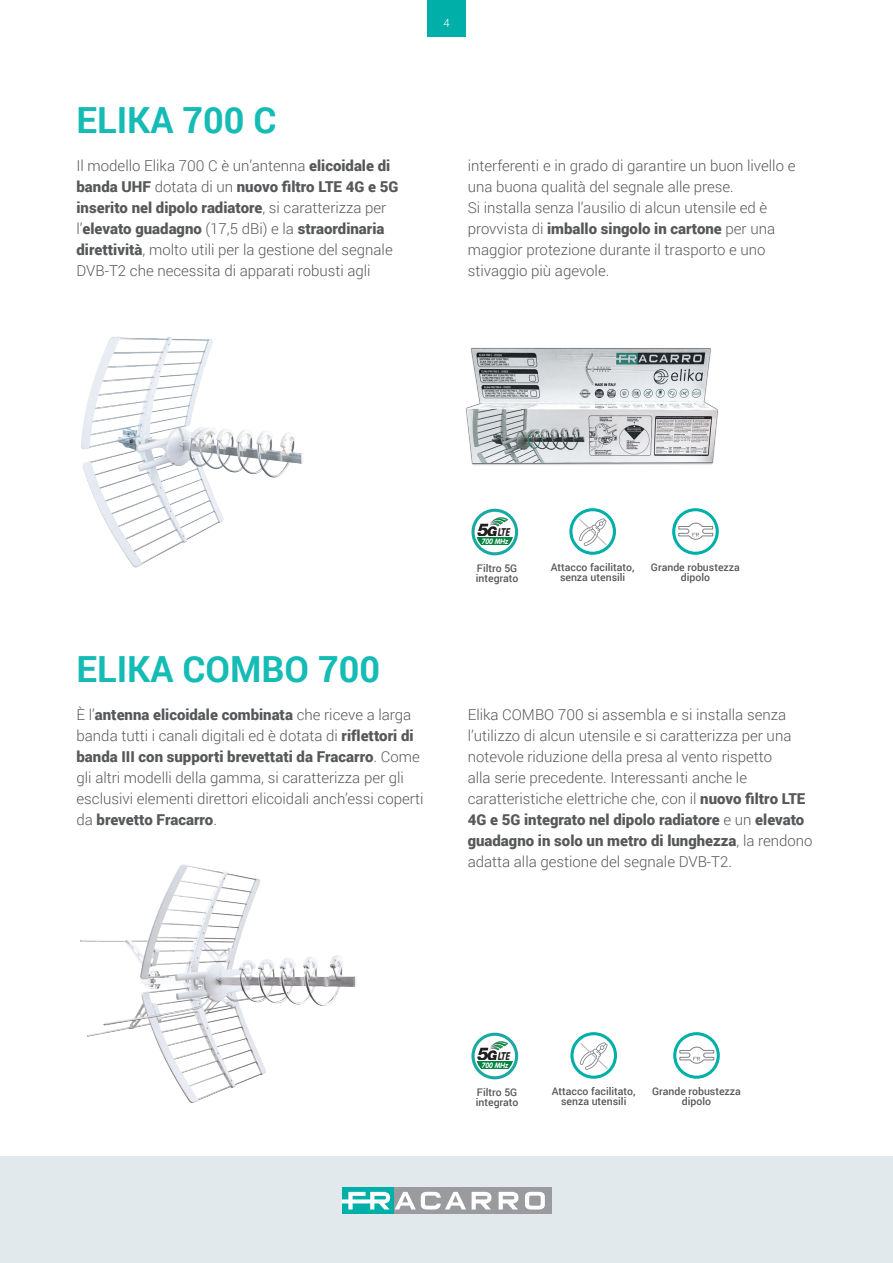
<style>
.page{position:relative;width:893px;height:1263px;background:#fff}
.page>*{position:absolute;margin:0;border:0;box-sizing:border-box;transform-origin:0 0}
.t1{font:700 36px "Roboto";color:#15bbb5}
.t2{font:300 15px/21px "Roboto";color:#57585a}
.t3{font:300 11.25px "Roboto";color:#fff}
.t4{font:italic 700 11.1px "VAG Rounded";color:#231f20;scale:.86 1}
.t5{font:500 10.5px/10.5px "Roboto";color:#57585a;text-align:center}
.t6{font:italic 700 7.65px "VAG Rounded";color:#fff;scale:.87 1}
.s1{font-weight:900}
</style>
<div class="page">
<div style="left:0;top:1157px;width:893px;height:106px;background:#e2e9ed"></div>
<div style="left:389px;top:1187px;width:162px;height:27px;background:#999b9e"></div>
<div style="left:342px;top:1187px;width:51px;height:27px;background:#00afa8"></div>
<svg style="left:472px;top:1192px;width:19px;height:17px"></svg>
<svg style="left:499px;top:1192px;width:19px;height:17px"></svg>
<svg style="left:525px;top:1192px;width:20px;height:17px"></svg>
<svg style="left:342px;top:1192px;width:124px;height:17px"></svg>
<div style="left:427px;top:0;width:39px;height:36px;background:#00afa8"></div>
<img style="left:81px;top:336px;width:222px;height:232px">
<img style="left:80px;top:864px;width:276px;height:239px">
<img style="left:466px;top:347px;width:252px;height:119px">
<svg style="left:578px;top:517px;width:30px;height:30px"></svg>
<div style="left:569px;top:508px;width:47px;height:47px;border:3px solid #00afa8;border-radius:50%"></div>
<svg style="left:579px;top:1041px;width:30px;height:30px"></svg>
<div style="left:570px;top:1032px;width:47px;height:47px;border:3px solid #00afa8;border-radius:50%"></div>
<div style="left:672px;top:508px;width:47px;height:47px;border:3px solid #00afa8;border-radius:50%"></div>
<svg style="left:678px;top:522px;width:35px;height:18px"></svg>
<div style="left:673px;top:1032px;width:47px;height:47px;border:3px solid #00afa8;border-radius:50%"></div>
<svg style="left:679px;top:1046px;width:35px;height:18px"></svg>
<svg style="left:473px;top:510px;width:44px;height:44px"></svg>
<div style="left:471px;top:509px;width:47px;height:46px;border:3px solid #1aa8a3;border-radius:50%"></div>
<img style="left:471px;top:514px;width:42px;height:30px">
<hr style="left:476px;top:536px;width:37px;height:1px;background:#fff">
<div style="left:476px;top:538px;width:38px;height:7px;background:#008540"></div>
<svg style="left:473px;top:1034px;width:44px;height:44px"></svg>
<div style="left:471px;top:1033px;width:47px;height:46px;border:3px solid #1aa8a3;border-radius:50%"></div>
<img style="left:471px;top:1038px;width:42px;height:29px">
<hr style="left:476px;top:1060px;width:37px;height:1px;background:#fff">
<div style="left:476px;top:1062px;width:38px;height:7px;background:#008540"></div>
<p class="t3" style="left:443px;top:17px;width:8px">44</p>
<h1 class="t1" style="left:77px;top:95px;width:201px">ELIKA 700 C</h1>
<p class="t2" style="left:77px;top:155px;width:323px">Il modello Elika 700 C è un’antenna <span class="s1">elicoidale di banda UHF</span> dotata di un <span class="s1">nuovo filtro LTE 4G e 5G inserito nel dipolo radiatore</span>, si caratterizza per l’<span class="s1">elevato guadagno</span> (17,5 dBi) e la <span class="s1">straordinaria direttività</span>, molto utili per la gestione del segnale DVB-T2 che necessita di apparati robusti agli</p>
<p class="t2" style="left:468px;top:155px;width:329px">interferenti e in grado di garantire un buon livello e una buona qualità del segnale alle prese.<br>Si installa senza l’ausilio di alcun utensile ed è provvista di <span class="s1">imballo singolo in cartone</span> per una maggior protezione durante il trasporto e uno stivaggio più agevole.</p>
<p class="t4" style="left:497px;top:526px;width:18px">LTE</p>
<p class="t6" style="left:481px;top:537px;width:34px">700 MHz</p>
<p class="t5" style="left:476px;top:562px;width:44px;text-align:left">Filtro 5G integrato</p>
<p class="t5" style="left:551px;top:561px;width:85px">Attacco facilitato, senza utensili</p>
<p class="t5" style="left:651px;top:561px;width:90px">Grande robustezza dipolo</p>
<h1 class="t1" style="left:77px;top:644px;width:305px">ELIKA COMBO 700</h1>
<p class="t2" style="left:77px;top:704px;width:348px">È l’<span class="s1">antenna elicoidale combinata</span> che riceve a larga banda tutti i canali digitali ed è dotata di <span class="s1">riflettori di banda III con supporti brevettati da Fracarro</span>. Come gli altri modelli della gamma, si caratterizza per gli esclusivi elementi direttori elicoidali anch’essi coperti da <span class="s1">brevetto Fracarro</span>.</p>
<p class="t2" style="left:468px;top:704px;width:346px">Elika COMBO 700 si assembla e si installa senza l’utilizzo di alcun utensile e si caratterizza per una notevole riduzione della presa al vento rispetto<br>alla serie precedente. Interessanti anche le caratteristiche elettriche che, con il <span class="s1">nuovo filtro LTE 4G e 5G integrato nel dipolo radiatore</span> e un <span class="s1">elevato guadagno in solo un metro di lunghezza</span>, la rendono adatta alla gestione del segnale DVB-T2.</p>
<p class="t4" style="left:497px;top:1050px;width:18px">LTE</p>
<p class="t6" style="left:481px;top:1061px;width:34px">700 MHz</p>
<p class="t5" style="left:476px;top:1086px;width:44px;text-align:left">Filtro 5G integrato</p>
<p class="t5" style="left:552px;top:1085px;width:85px">Attacco facilitato, senza utensili</p>
<p class="t5" style="left:652px;top:1085px;width:90px">Grande robustezza dipolo</p>
</div>
